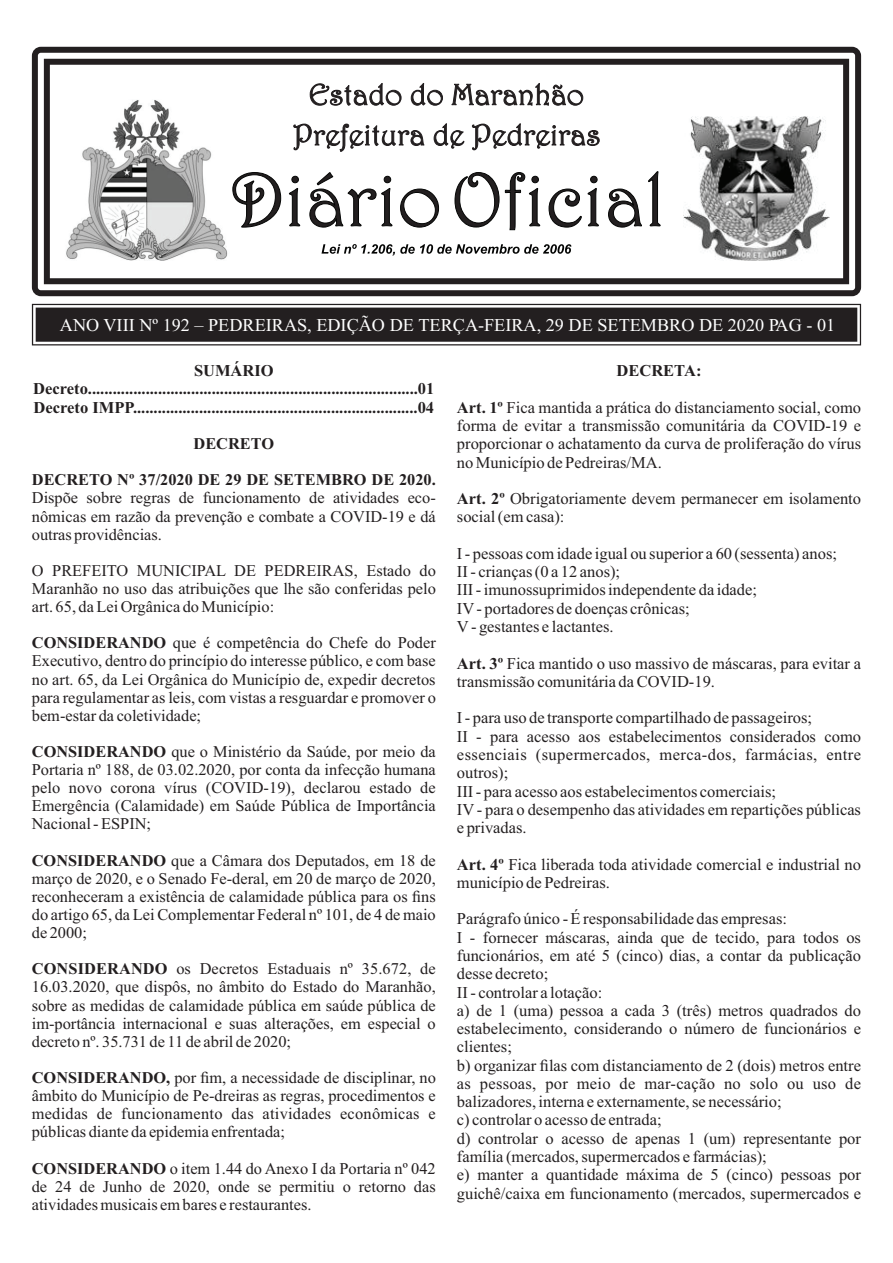
<style>
.page{position:relative;width:893px;height:1263px;background:#fff}
.page>*{position:absolute;margin:0;border:0;box-sizing:border-box;transform-origin:0 0}
.t1{font:18px "Times New Roman";color:#fff}
.t2{font:16.5px/18.3px "Times New Roman";color:#231f20}
.t3{font:700 16.5px/18.3px "Times New Roman";color:#231f20;text-align:center}
.t4{font:16.35px/18.1px "Times New Roman";color:#231f20;text-align:justify}
.t5{font:700 16.35px "Times New Roman";color:#231f20}
.s1{font-weight:700}
</style>
<div class="page">
<svg style="left:32px;top:47px;width:829px;height:249px"></svg>
<svg style="left:32px;top:304px;width:829px;height:41px;background:#3e3b3c"></svg>
<p class="t1" style="left:60px;top:318px;width:777px">ANO VIII Nº 192 – PEDREIRAS, EDIÇÃO DE TERÇA-FEIRA, 29 DE SETEMBRO DE 2020 PAG - 01</p>
<p class="t3" style="left:33px;top:363px;width:403px">SUMÁRIO<br>Decreto................................................................................01<br>Decreto IMPP.....................................................................04</p>
<p class="t5" style="left:194px;top:438px;width:82px">DECRETO</p>
<p class="t5" style="left:32px;top:474px;width:405px">DECRETO Nº 37/2020 DE 29 DE SETEMBRO DE 2020.</p>
<p class="t4" style="left:32px;top:490px;width:405px">Dispõe sobre regras de funcionamento de atividades eco&shy;nômicas em razão da prevenção e combate a COVID-19 e dá outras providências.</p>
<p class="t4" style="left:32px;top:563px;width:405px">O PREFEITO MUNICIPAL DE PEDREIRAS, Estado do Maranhão no uso das atribuições que lhe são conferidas pelo art. 65, da Lei Orgânica do Município:</p>
<p class="t4" style="left:32px;top:635px;width:405px"><span class="s1">CONSIDERANDO</span> que é competência do Chefe do Poder Executivo, dentro do princípio do interesse público, e com base no art. 65, da Lei Orgânica do Município de, expedir decretos para regulamentar as leis, com vistas a resguardar e promover o bem-estar da coletividade;</p>
<p class="t4" style="left:32px;top:744px;width:405px"><span class="s1">CONSIDERANDO</span> que o Ministério da Saúde, por meio da Portaria nº 188, de 03.02.2020, por conta da infecção humana pelo novo corona vírus (COVID-19), declarou estado de Emergência (Calamidade) em Saúde Pública de Importância Nacional - ESPIN;</p>
<p class="t4" style="left:32px;top:853px;width:405px"><span class="s1">CONSIDERANDO</span> que a Câmara dos Deputados, em 18 de março de 2020, e o Senado Fe-deral, em 20 de março de 2020, reconheceram a existência de calamidade pública para os fins do artigo 65, da Lei Complementar Federal nº 101, de 4 de maio de 2000;</p>
<p class="t4" style="left:32px;top:961px;width:405px"><span class="s1">CONSIDERANDO</span> os Decretos Estaduais nº 35.672, de 16.03.2020, que dispôs, no âmbito do Estado do Maranhão, sobre as medidas de calamidade pública em saúde pública de im-portância internacional e suas alterações, em especial o decreto nº. 35.731 de 11 de abril de 2020;</p>
<p class="t4" style="left:32px;top:1070px;width:406px"><span class="s1">CONSIDERANDO,</span> por fim, a necessidade de disciplinar, no âmbito do Município de Pe-dreiras as regras, procedimentos e medidas de funcionamento das atividades econômicas e públicas diante da epidemia enfrentada;</p>
<p class="t4" style="left:32px;top:1160px;width:405px"><span class="s1">CONSIDERANDO</span> o item 1.44 do Anexo I da Portaria nº 042 de 24 de Junho de 2020, onde se permitiu o retorno das atividades musicais em bares e restaurantes.</p>
<p class="t3" style="left:616px;top:363px;width:86px">DECRETA:</p>
<p class="t2" style="left:457px;top:400px;width:406px;text-align:justify"><span class="s1">Art. 1º</span> Fica mantida a prática do distanciamento social, como forma de evitar a transmissão comunitária da COVID-19 e proporcionar o achatamento da curva de proliferação do vírus no Município de Pedreiras/MA.</p>
<p class="t2" style="left:457px;top:491px;width:406px"><span class="s1">Art. 2º</span> Obrigatoriamente devem permanecer em isolamento social (em casa):</p>
<p class="t2" style="left:457px;top:546px;width:382px">I - pessoas com idade igual ou superior a 60 (sessenta) anos; II - crianças (0 a 12 anos);<br>III - imunossuprimidos independente da idade;<br>IV- portadores de doenças crônicas;<br>V- gestantes e lactantes.</p>
<p class="t2" style="left:457px;top:655px;width:406px"><span class="s1">Art. 3º</span> Fica mantido o uso massivo de máscaras, para evitar a transmissão comunitária da COVID-19.</p>
<p class="t2" style="left:457px;top:710px;width:406px">I - para uso de transporte compartilhado de passageiros;<br>II - para acesso aos estabelecimentos considerados como essenciais (supermercados, merca-dos, farmácias, entre outros);<br>III - para acesso aos estabelecimentos comerciais;<br>IV - para o desempenho das atividades em repartições públicas e privadas.</p>
<p class="t2" style="left:457px;top:856px;width:406px"><span class="s1">Art. 4º</span> Fica liberada toda atividade comercial e industrial no município de Pedreiras.</p>
<p class="t2" style="left:457px;top:911px;width:406px">Parágrafo único - É responsabilidade das empresas:<br>I - fornecer máscaras, ainda que de tecido, para todos os funcionários, em até 5 (cinco) dias, a contar da publicação desse decreto;<br>II - controlar a lotação:<br>a) de 1 (uma) pessoa a cada 3 (três) metros quadrados do estabelecimento, considerando o número de funcionários e clientes;<br>b) organizar filas com distanciamento de 2 (dois) metros entre as pessoas, por meio de mar-cação no solo ou uso de balizadores, interna e externamente, se necessário;<br>c) controlar o acesso de entrada;<br>d) controlar o acesso de apenas 1 (um) representante por família (mercados, supermercados e farmácias);<br>e) manter a quantidade máxima de 5 (cinco) pessoas por guichê/caixa em funcionamento (mercados, supermercados e</p>
</div>
